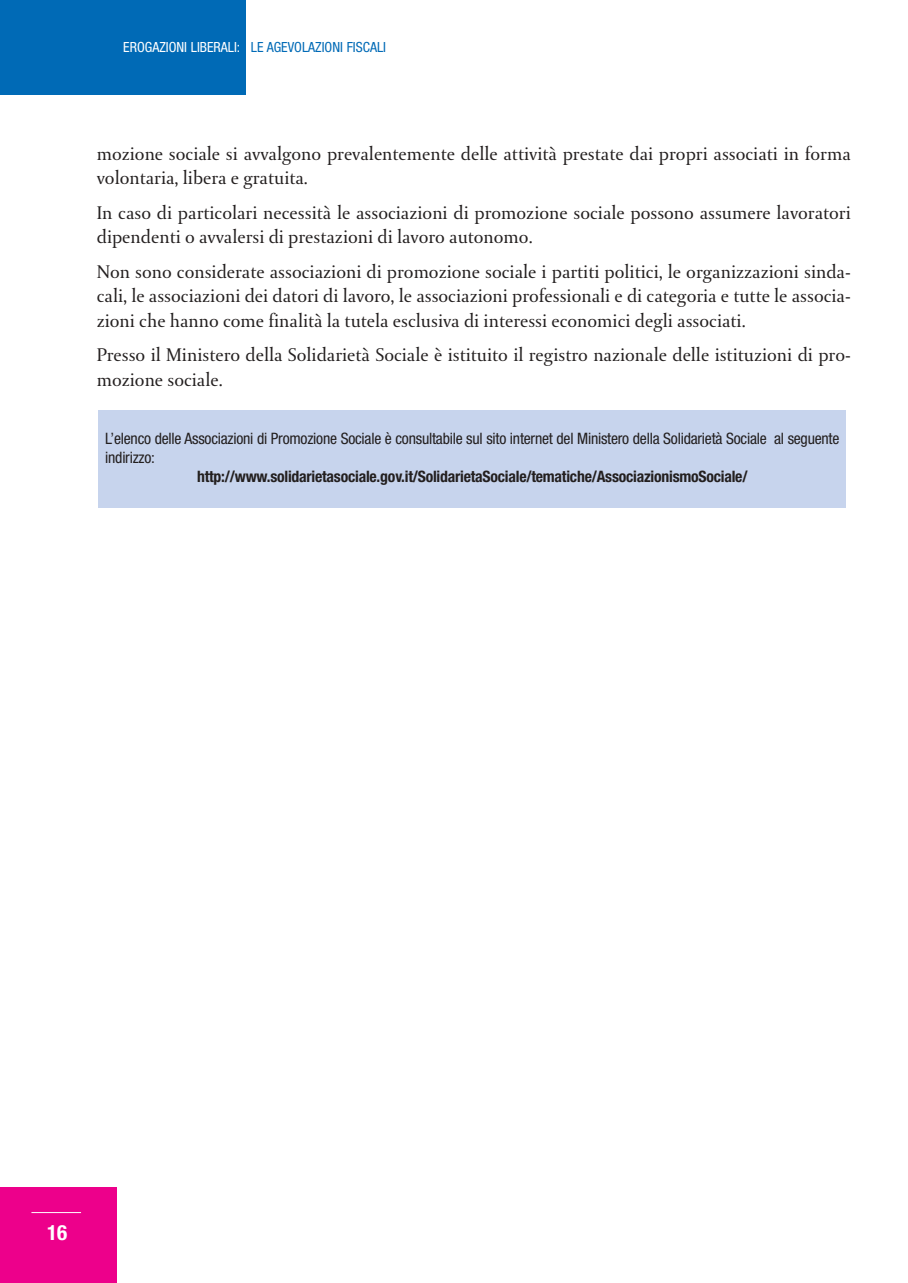
<style>
.page{position:relative;width:908px;height:1283px;background:#fff}
.page>*{position:absolute;margin:0;border:0;box-sizing:border-box;transform-origin:0 0}
.t1{font:700 condensed 21px "Helvetica Neue";color:#fff}
.t2{font:19.25px/24.5px "DTL Paradox T";color:#231f1f}
.t3{font:condensed 15.75px/18.9px "Helvetica Neue";letter-spacing:-.015em;color:#231f1f}
.t4{font:700 condensed 15.75px "Helvetica Neue";letter-spacing:-.015em;color:#231f1f}
.t5{font:condensed 14px "Helvetica Neue";color:#006ab6}
.s1{color:#fff}
</style>
<div class="page">
<div style="left:0;top:1187px;width:117px;height:95px;background:#ed008b"></div>
<hr style="left:31px;top:1212px;width:50px;height:1px;background:#fff">
<div style="left:0;top:0;width:246px;height:95px;background:#006ab6"></div>
<div style="left:99px;top:410px;width:747px;height:97px;background:#c7d4ed"></div>
<p class="t5" style="left:123px;top:42px;width:264px"><span class="s1">EROGAZIONI LIBERALI:</span> LE AGEVOLAZIONI FISCALI</p>
<p class="t2" style="left:97px;top:144px;width:756px">mozione sociale si avvalgono prevalentemente delle attività prestate dai propri associati in forma volontaria, libera e gratuita.</p>
<p class="t2" style="left:97px;top:203px;width:756px">In caso di particolari necessità le associazioni di promozione sociale possono assumere lavoratori dipendenti o avvalersi di prestazioni di lavoro autonomo.</p>
<p class="t2" style="left:97px;top:262px;width:756px;text-align:justify">Non sono considerate associazioni di promozione sociale i partiti politici, le organizzazioni sinda&shy;cali, le associazioni dei datori di lavoro, le associazioni professionali e di categoria e tutte le associa&shy;zioni che hanno come finalità la tutela esclusiva di interessi economici degli associati.</p>
<p class="t2" style="left:97px;top:345px;width:755px">Presso il Ministero della Solidarietà Sociale è istituito il registro nazionale delle istituzioni di pro&shy;mozione sociale.</p>
<p class="t3" style="left:105px;top:430px;width:736px">L’elenco delle Associazioni di Promozione Sociale è consultabile sul sito internet del Ministero della Solidarietà Sociale al seguente indirizzo:</p>
<p class="t4" style="left:197px;top:471px;width:552px">http://www.solidarietasociale.gov.it/SolidarietaSociale/tematiche/AssociazionismoSociale/</p>
<p class="t1" style="left:47px;top:1224px;width:22px">16</p>
</div>
